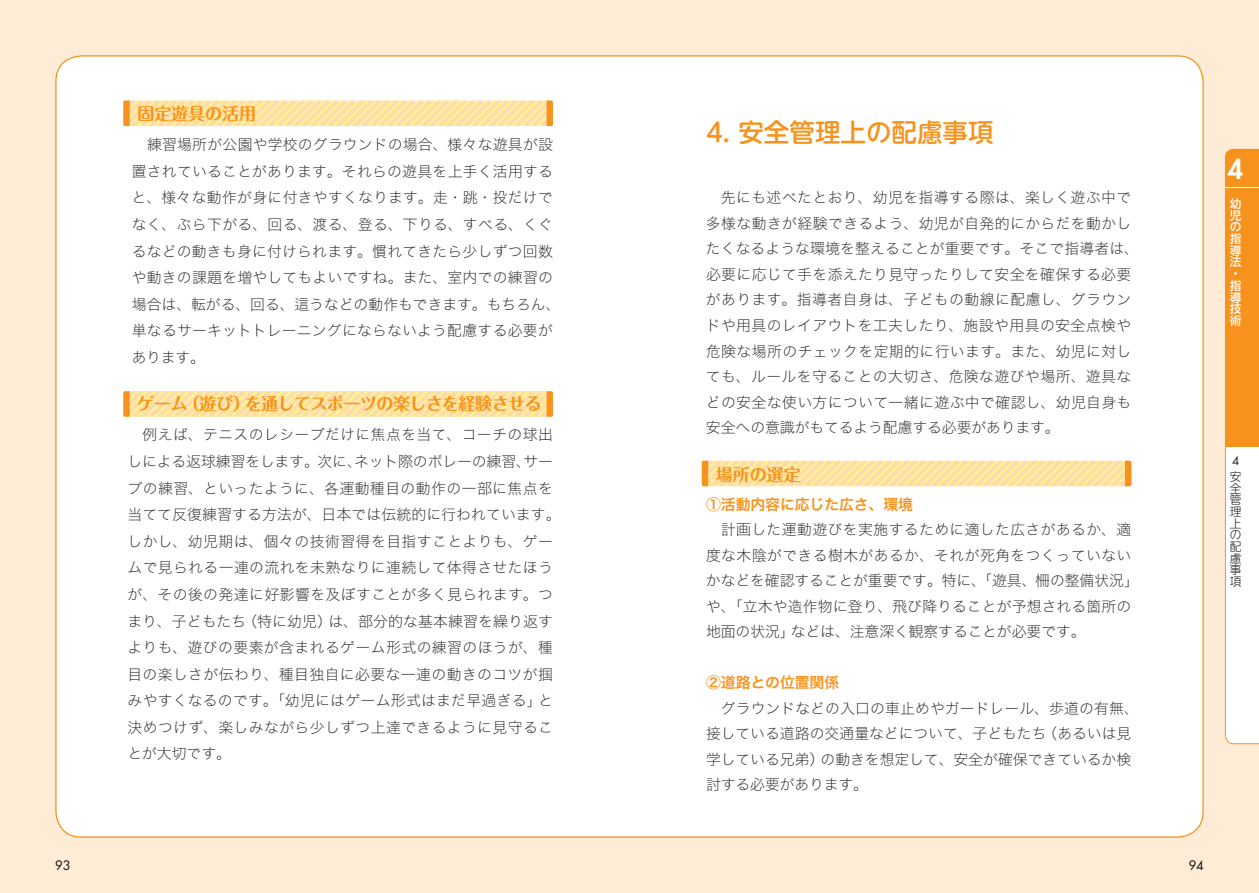
<style>
.page{position:relative;width:1259px;height:893px;background:#feecd7}
.page>*{position:absolute;margin:0;border:0;box-sizing:border-box;transform-origin:0 0}
.t1{font:800 26.55px "Futura";color:#fff}
.t2{font:500 25.5px "UD Shin M Go Pr 6 N";color:#f7931d}
.t3{font:700 16.95px "Maru Fo Pro";letter-spacing:-.025em;color:#f7931d}
.t4{font:700 16.95px "Maru Fo Pro";letter-spacing:-.005em;color:#f7931d}
.t5{font:14.85px/26.5px "Hira Kaku Std N W1";letter-spacing:.015em;color:#231f20}
.t6{font:14.85px/25.5px "Hira Kaku Std N W1";letter-spacing:-.005em;color:#231f20}
.t7{font:14.85px "Hira Kaku Std N W6";letter-spacing:-.005em;color:#f7931d}
.t8{font:12.75px "Futura";color:#231f20}
.t9{font:500 11.7px/11.7px "UD Shin M Go Pr 6 N";color:#fff;text-align:justify}
.t10{font:300 11.7px/11.7px "UD Shin M Go Pr 6 N";color:#231f20;text-align:justify}
.t11{font:11.7px "Futura";color:#231f20}
</style>
<div class="page">
<div style="left:56px;top:56px;width:1147px;height:781px;background:#fff;border-radius:26px"></div>
<svg style="left:123px;top:101px;width:430px;height:25px;background:#fde19e"></svg>
<svg style="left:123px;top:391px;width:430px;height:26px;background:#fde1a0"></svg>
<svg style="left:702px;top:461px;width:429px;height:25px;background:#fde19e"></svg>
<svg style="left:1225px;top:149px;width:34px;height:595px;background:#fac78a"></svg>
<hr style="left:1225px;top:187px;width:34px;height:1px;background:#fff">
<p class="t4" style="left:137px;top:100px;width:120px">固定遊具の活用</p>
<p class="t5" style="left:132px;top:131px;width:430px">　練習場所が公園や学校のグラウンドの場合、様々な遊具が設置されていることがあります。それらの遊具を上手く活用すると、様々な動作が身に付きやすくなります。走・跳・投だけでなく、ぶら下がる、回る、渡る、登る、下りる、すべる、くぐるなどの動きも身に付けられます。慣れてきたら少しずつ回数や動きの課題を増やしてもよいですね。また、室内での練習の場合は、転がる、回る、這うなどの動作もできます。もちろん、単なるサーキットトレーニングにならないよう配慮する必要があります。</p>
<p class="t3" style="left:137px;top:390px;width:406px">ゲーム（遊び）を通してスポーツの楽しさを経験させる</p>
<p class="t5" style="left:127px;top:421px;width:435px;text-indent:15px">例えば、テニスのレシーブだけに焦点を当て、コーチの球出しによる返球練習をします。次に、ネット際のボレーの練習、サーブの練習、といったように、各運動種目の動作の一部に焦点を当てて反復練習する方法が、日本では伝統的に行われています。しかし、幼児期は、個々の技術習得を目指すことよりも、ゲームで見られる一連の流れを未熟なりに連続して体得させたほうが、その後の発達に好影響を及ぼすことが多く見られます。つまり、子どもたち（特に幼児）は、部分的な基本練習を繰り返すよりも、遊びの要素が含まれるゲーム形式の練習のほうが、種目の楽しさが伝わり、種目独自に必要な一連の動きのコツが掴みやすくなるのです。「幼児にはゲーム形式はまだ早過ぎる」と決めつけず、楽しみながら少しずつ上達できるように見守ることが大切です。</p>
<h2 class="t2" style="left:706px;top:110px;width:289px">4. 安全管理上の配慮事項</h2>
<p class="t5" style="left:706px;top:185px;width:435px;line-height:25.5px;text-indent:15px">先にも述べたとおり、幼児を指導する際は、楽しく遊ぶ中で多様な動きが経験できるよう、幼児が自発的にからだを動かしたくなるような環境を整えることが重要です。そこで指導者は、必要に応じて手を添えたり見守ったりして安全を確保する必要があります。指導者自身は、子どもの動線に配慮し、グラウンドや用具のレイアウトを工夫したり、施設や用具の安全点検や危険な場所のチェックを定期的に行います。また、幼児に対しても、ルールを守ることの大切さ、危険な遊びや場所、遊具などの安全な使い方について一緒に遊ぶ中で確認し、幼児自身も安全への意識がもてるよう配慮する必要があります。</p>
<p class="t3" style="left:716px;top:461px;width:86px">場所の選定</p>
<p class="t7" style="left:706px;top:492px;width:209px">①活動内容に応じた広さ、環境</p>
<p class="t5" style="left:706px;top:516px;width:434px;line-height:25.5px;text-indent:15px">計画した運動遊びを実施するために適した広さがあるか、適度な木陰ができる樹木があるか、それが死角をつくっていないかなどを確認することが重要です。特に、「遊具、柵の整備状況」や、「立木や造作物に登り、飛び降りることが予想される箇所の地面の状況」などは、注意深く観察することが必要です。</p>
<p class="t7" style="left:706px;top:671px;width:135px">②道路との位置関係</p>
<p class="t6" style="left:706px;top:695px;width:434px;text-indent:15px">グラウンドなどの入口の車止めやガードレール、歩道の有無、接している道路の交通量などについて、子どもたち（あるいは見学している兄弟）の動きを想定して、安全が確保できているか検討する必要があります。</p>
<h1 class="t1" style="left:1228px;top:152px;width:17px">4</h1>
<p class="t9" style="left:1229px;top:197px;width:13px">幼児の指導法・指導技術</p>
<p class="t11" style="left:1232px;top:453px;width:9px">4</p>
<p class="t10" style="left:1229px;top:470px;width:13px">安全管理上の配慮事項</p>
<p class="t8" style="left:55px;top:857px;width:16px">93</p>
<p class="t8" style="left:1189px;top:857px;width:16px">94</p>
</div>
